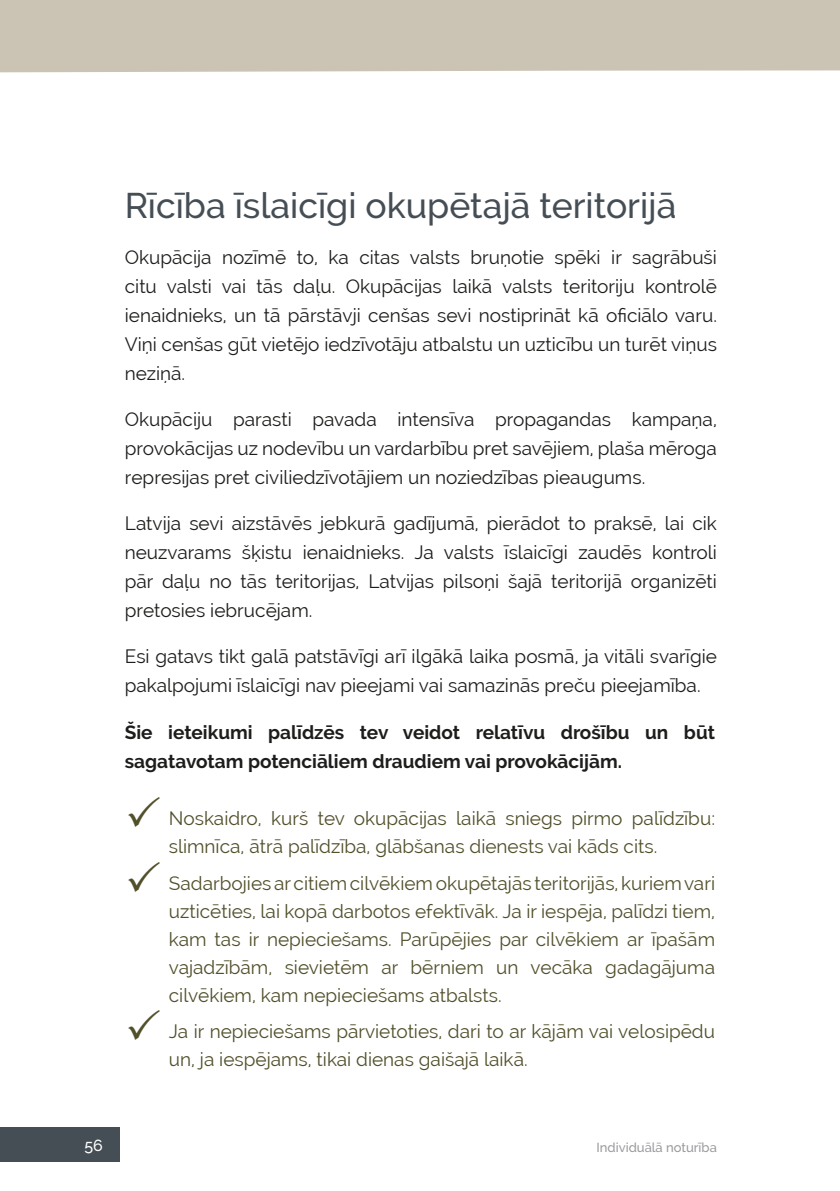
<style>
.page{position:relative;width:840px;height:1191px;background:#fff}
.page>*{position:absolute;margin:0;border:0;box-sizing:border-box;transform-origin:0 0}
.t1{font:500 35.4px "Raleway";color:#464e55}
.t2{font:19px/29px "Raleway";color:#1d1d1b;text-align:justify}
.t3{font:19px/28px "Raleway";color:#52502b}
.t4{font:700 19px/29px "Raleway";color:#1d1d1b}
.t5{font:500 16px "Raleway";color:#fff}
.t6{font:500 13px "Raleway";color:#9b999d}
</style>
<div class="page">
<div style="left:0;top:1128px;width:119px;height:34px;background:#464e55"></div>
<div style="left:0;top:0;width:839px;height:73px;background:#cbc4b4"></div>
<h1 class="t1" style="left:125px;top:185px;width:552px">Rīcība īslaicīgi okupētajā teritorijā</h1>
<p class="t2" style="left:125px;top:242px;width:593px">Okupācija nozīmē to, ka citas valsts bruņotie spēki ir sagrābuši citu valsti vai tās daļu. Okupācijas laikā valsts teritoriju kontrolē ienaidnieks, un tā pārstāvji cenšas sevi nostiprināt kā oficiālo varu.<br>Viņi cenšas gūt vietējo iedzīvotāju atbalstu un uzticību un turēt viņus neziņā.</p>
<p class="t2" style="left:125px;top:404px;width:593px">Okupāciju parasti pavada intensīva propagandas kampaņa, provokācijas uz nodevību un vardarbību pret savējiem, plaša mēroga represijas pret civiliedzīvotājiem un noziedzības pieaugums.</p>
<p class="t2" style="left:125px;top:508px;width:593px">Latvija sevi aizstāvēs jebkurā gadījumā, pierādot to praksē, lai cik neuzvarams šķistu ienaidnieks. Ja valsts īslaicīgi zaudēs kontroli pār daļu no tās teritorijas, Latvijas pilsoņi šajā teritorijā organizēti pretosies iebrucējam.</p>
<p class="t2" style="left:125px;top:641px;width:593px">Esi gatavs tikt galā patstāvīgi arī ilgākā laika posmā, ja vitāli svarīgie pakalpojumi īslaicīgi nav pieejami vai samazinās preču pieejamība.</p>
<p class="t4" style="left:125px;top:718px;width:591px">Šie ieteikumi palīdzēs tev veidot relatīvu drošību un būt sagatavotam potenciāliem draudiem vai provokācijām.</p>
<p class="t3" style="left:169px;top:804px;width:547px">Noskaidro, kurš tev okupācijas laikā sniegs pirmo palīdzību: slimnīca, ātrā palīdzība, glābšanas dienests vai kāds cits.</p>
<p class="t3" style="left:169px;top:869px;width:547px;text-align:justify">Sadarbojies ar citiem cilvēkiem okupētajās teritorijās, kuriem vari uzticēties, lai kopā darbotos efektīvāk. Ja ir iespēja, palīdzi tiem, kam tas ir nepieciešams. Parūpējies par cilvēkiem ar īpašām vajadzībām, sievietēm ar bērniem un vecāka gadagājuma cilvēkiem, kam nepieciešams atbalsts.</p>
<p class="t3" style="left:169px;top:1017px;width:547px">Ja ir nepieciešams pārvietoties, dari to ar kājām vai velosipēdu un, ja iespējams, tikai dienas gaišajā laikā.</p>
<p class="t5" style="left:84px;top:1135px;width:20px">56</p>
<p class="t6" style="left:596px;top:1140px;width:122px">Individuālā noturība</p>
</div>
